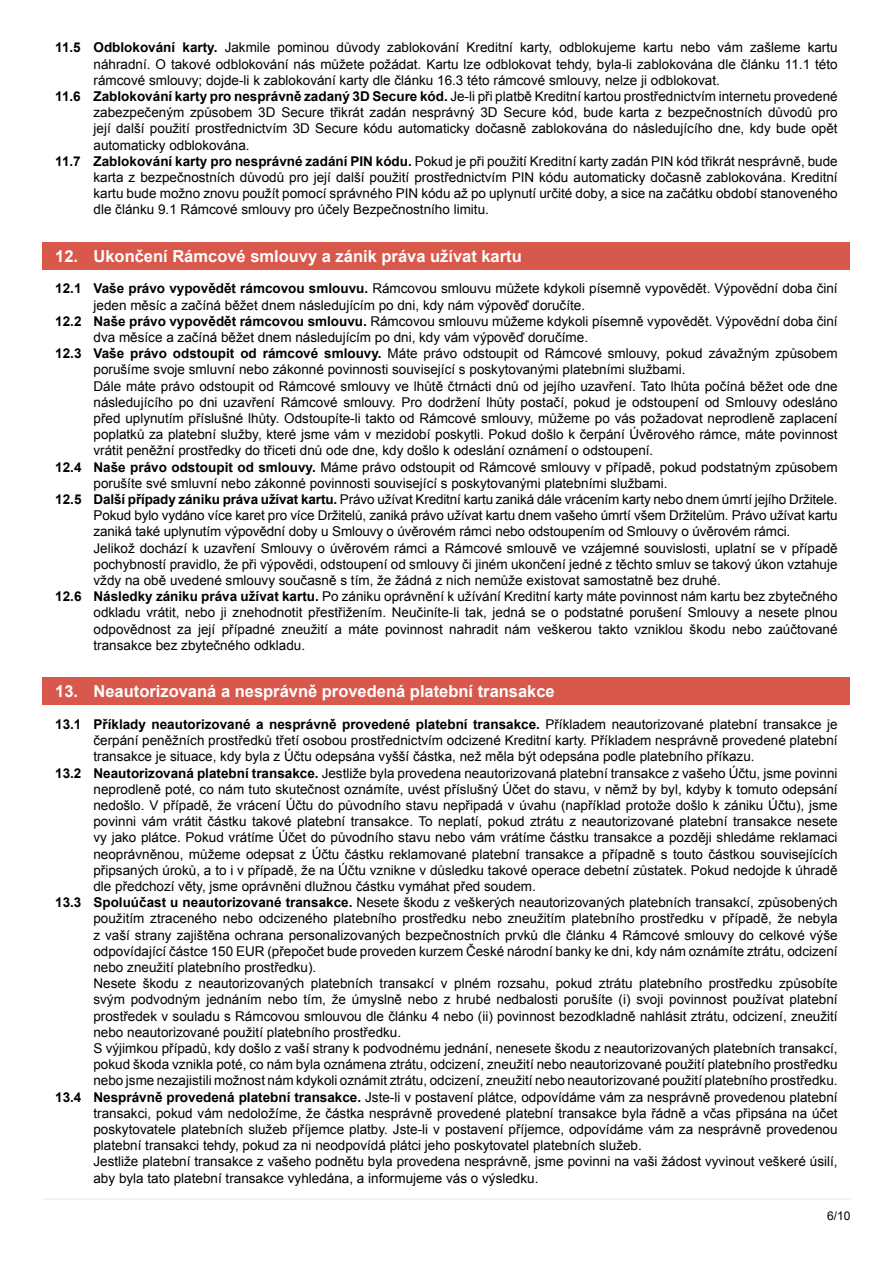
<style>
.page{position:relative;width:893px;height:1263px;background:#fff}
.page>*{position:absolute;margin:0;border:0;box-sizing:border-box;transform-origin:0 0}
.t1{font:700 16.5px "Arial";color:#fff}
.t2{font:13.5px "Arial";color:#000}
.t3{font:700 13.5px "Arial";color:#000}
.t4{font:12px "Arial";color:#000}
.s1{font-weight:700}
.s2{font-weight:400}
</style>
<div class="page">
<hr style="left:43px;top:1198px;width:807px;height:2px;background:#ededed">
<div style="left:43px;top:242px;width:807px;height:28px;background:#d8584b"></div>
<div style="left:43px;top:677px;width:807px;height:28px;background:#d8584b"></div>
<p class="t2" style="left:55px;top:39px;width:784px"><span class="s1">11.5 Odblokování karty.</span> Jakmile pominou důvody zablokování Kreditní karty, odblokujeme kartu nebo vám zašleme kartu</p>
<p class="t2" style="left:94px;top:55px;width:746px">náhradní. O takové odblokování nás můžete požádat. Kartu lze odblokovat tehdy, byla-li zablokována dle článku 11.1 této</p>
<p class="t2" style="left:94px;top:71px;width:628px">rámcové smlouvy; dojde-li k zablokování karty dle článku 16.3 této rámcové smlouvy, nelze ji odblokovat.</p>
<p class="t2" style="left:55px;top:87px;width:784px"><span class="s1">11.6 Zablokování karty pro nesprávně zadaný 3D Secure kód.</span> Je-li při platbě Kreditní kartou prostřednictvím internetu provedené</p>
<p class="t2" style="left:94px;top:104px;width:746px">zabezpečeným způsobem 3D Secure třikrát zadán nesprávný 3D Secure kód, bude karta z bezpečnostních důvodů pro</p>
<p class="t2" style="left:94px;top:120px;width:746px">její další použití prostřednictvím 3D Secure kódu automaticky dočasně zablokována do následujícího dne, kdy bude opět</p>
<p class="t2" style="left:94px;top:136px;width:158px">automaticky odblokována.</p>
<p class="t2" style="left:55px;top:152px;width:784px"><span class="s1">11.7 Zablokování karty pro nesprávné zadání PIN kódu.</span> Pokud je při použití Kreditní karty zadán PIN kód třikrát nesprávně, bude</p>
<p class="t2" style="left:94px;top:168px;width:746px">karta z bezpečnostních důvodů pro její další použití prostřednictvím PIN kódu automaticky dočasně zablokována. Kreditní</p>
<p class="t2" style="left:94px;top:185px;width:746px">kartu bude možno znovu použít pomocí správného PIN kódu až po uplynutí určité doby, a sice na začátku období stanoveného</p>
<p class="t2" style="left:94px;top:201px;width:397px">dle článku 9.1 Rámcové smlouvy pro účely Bezpečnostního limitu.</p>
<p class="t1" style="left:55px;top:245px;width:468px">12. Ukončení Rámcové smlouvy a zánik práva užívat kartu</p>
<p class="t2" style="left:55px;top:280px;width:784px"><span class="s1">12.1 Vaše právo vypovědět rámcovou smlouvu.</span> Rámcovou smlouvu můžete kdykoli písemně vypovědět. Výpovědní doba činí</p>
<p class="t2" style="left:94px;top:296px;width:493px">jeden měsíc a začíná běžet dnem následujícím po dni, kdy nám výpověď doručíte.</p>
<p class="t2" style="left:55px;top:312px;width:784px"><span class="s1">12.2 Naše právo vypovědět rámcovou smlouvu.</span> Rámcovou smlouvu můžeme kdykoli písemně vypovědět. Výpovědní doba činí</p>
<p class="t2" style="left:94px;top:328px;width:496px">dva měsíce a začíná běžet dnem následujícím po dni, kdy vám výpověď doručíme.</p>
<p class="t2" style="left:55px;top:345px;width:784px"><span class="s1">12.3 Vaše právo odstoupit od rámcové smlouvy.</span> Máte právo odstoupit od Rámcové smlouvy, pokud závažným způsobem</p>
<p class="t2" style="left:94px;top:361px;width:593px">porušíme svoje smluvní nebo zákonné povinnosti související s poskytovanými platebními službami.</p>
<p class="t2" style="left:94px;top:377px;width:746px">Dále máte právo odstoupit od Rámcové smlouvy ve lhůtě čtrnácti dnů od jejího uzavření. Tato lhůta počíná běžet ode dne</p>
<p class="t2" style="left:94px;top:393px;width:746px">následujícího po dni uzavření Rámcové smlouvy. Pro dodržení lhůty postačí, pokud je odstoupení od Smlouvy odesláno</p>
<p class="t2" style="left:94px;top:409px;width:746px">před uplynutím příslušné lhůty. Odstoupíte-li takto od Rámcové smlouvy, můžeme po vás požadovat neprodleně zaplacení</p>
<p class="t2" style="left:94px;top:426px;width:746px">poplatků za platební služby, které jsme vám v mezidobí poskytli. Pokud došlo k čerpání Úvěrového rámce, máte povinnost</p>
<p class="t2" style="left:94px;top:442px;width:561px">vrátit peněžní prostředky do třiceti dnů ode dne, kdy došlo k odeslání oznámení o odstoupení.</p>
<p class="t2" style="left:55px;top:458px;width:784px"><span class="s1">12.4 Naše právo odstoupit od smlouvy.</span> Máme právo odstoupit od Rámcové smlouvy v případě, pokud podstatným způsobem</p>
<p class="t2" style="left:94px;top:474px;width:575px">porušíte své smluvní nebo zákonné povinnosti související s poskytovanými platebními službami.</p>
<p class="t2" style="left:55px;top:490px;width:784px"><span class="s1">12.5 Další případy zániku práva užívat kartu.</span> Právo užívat Kreditní kartu zaniká dále vrácením karty nebo dnem úmrtí jejího Držitele.</p>
<p class="t2" style="left:94px;top:507px;width:746px">Pokud bylo vydáno více karet pro více Držitelů, zaniká právo užívat kartu dnem vašeho úmrtí všem Držitelům. Právo užívat kartu</p>
<p class="t2" style="left:94px;top:523px;width:698px">zaniká také uplynutím výpovědní doby u Smlouvy o úvěrovém rámci nebo odstoupením od Smlouvy o úvěrovém rámci.</p>
<p class="t2" style="left:94px;top:539px;width:746px">Jelikož dochází k uzavření Smlouvy o úvěrovém rámci a Rámcové smlouvě ve vzájemné souvislosti, uplatní se v případě</p>
<p class="t2" style="left:94px;top:555px;width:746px">pochybností pravidlo, že při výpovědi, odstoupení od smlouvy či jiném ukončení jedné z těchto smluv se takový úkon vztahuje</p>
<p class="t2" style="left:94px;top:571px;width:629px">vždy na obě uvedené smlouvy současně s tím, že žádná z nich nemůže existovat samostatně bez druhé.</p>
<p class="t2" style="left:55px;top:588px;width:784px"><span class="s1">12.6 Následky zániku práva užívat kartu.</span> Po zániku oprávnění k užívání Kreditní karty máte povinnost nám kartu bez zbytečného</p>
<p class="t2" style="left:94px;top:604px;width:746px">odkladu vrátit, nebo ji znehodnotit přestřižením. Neučiníte-li tak, jedná se o podstatné porušení Smlouvy a nesete plnou</p>
<p class="t2" style="left:93px;top:620px;width:746px">odpovědnost za její případné zneužití a máte povinnost nahradit nám veškerou takto vzniklou škodu nebo zaúčtované</p>
<p class="t2" style="left:93px;top:636px;width:213px">transakce bez zbytečného odkladu.</p>
<p class="t1" style="left:55px;top:680px;width:501px">13. Neautorizovaná a nesprávně provedená platební transakce</p>
<p class="t3" style="left:55px;top:715px;width:784px">13.1 Příklady neautorizované a nesprávně provedené platební transakce. <span class="s2">Příkladem neautorizované platební transakce je</span></p>
<p class="t2" style="left:93px;top:732px;width:746px">čerpání peněžních prostředků třetí osobou prostřednictvím odcizené Kreditní karty. Příkladem nesprávně provedené platební</p>
<p class="t2" style="left:93px;top:748px;width:663px">transakce je situace, kdy byla z Účtu odepsána vyšší částka, než měla být odepsána podle platebního příkazu.</p>
<p class="t2" style="left:55px;top:764px;width:784px"><span class="s1">13.2 Neautorizovaná platební transakce.</span> Jestliže byla provedena neautorizovaná platební transakce z vašeho Účtu, jsme povinni</p>
<p class="t2" style="left:93px;top:780px;width:746px">neprodleně poté, co nám tuto skutečnost oznámíte, uvést příslušný Účet do stavu, v němž by byl, kdyby k tomuto odepsání</p>
<p class="t2" style="left:93px;top:796px;width:746px">nedošlo. V případě, že vrácení Účtu do původního stavu nepřipadá v úvahu (například protože došlo k zániku Účtu), jsme</p>
<p class="t2" style="left:93px;top:813px;width:746px">povinni vám vrátit částku takové platební transakce. To neplatí, pokud ztrátu z neautorizované platební transakce nesete</p>
<p class="t2" style="left:93px;top:829px;width:746px">vy jako plátce. Pokud vrátíme Účet do původního stavu nebo vám vrátíme částku transakce a později shledáme reklamaci</p>
<p class="t2" style="left:93px;top:845px;width:746px">neoprávněnou, můžeme odepsat z Účtu částku reklamované platební transakce a případně s touto částkou souvisejících</p>
<p class="t2" style="left:93px;top:861px;width:746px">připsaných úroků, a to i v případě, že na Účtu vznikne v důsledku takové operace debetní zůstatek. Pokud nedojde k úhradě</p>
<p class="t2" style="left:93px;top:877px;width:444px">dle předchozí věty, jsme oprávněni dlužnou částku vymáhat před soudem.</p>
<p class="t2" style="left:55px;top:894px;width:784px"><span class="s1">13.3 Spoluúčast u neautorizované transakce.</span> Nesete škodu z veškerých neautorizovaných platebních transakcí, způsobených</p>
<p class="t2" style="left:93px;top:910px;width:746px">použitím ztraceného nebo odcizeného platebního prostředku nebo zneužitím platebního prostředku v případě, že nebyla</p>
<p class="t2" style="left:93px;top:926px;width:746px">z vaší strany zajištěna ochrana personalizovaných bezpečnostních prvků dle článku 4 Rámcové smlouvy do celkové výše</p>
<p class="t2" style="left:93px;top:942px;width:746px">odpovídající částce 150 EUR (přepočet bude proveden kurzem České národní banky ke dni, kdy nám oznámíte ztrátu, odcizení</p>
<p class="t2" style="left:93px;top:958px;width:224px">nebo zneužití platebního prostředku).</p>
<p class="t2" style="left:93px;top:975px;width:746px">Nesete škodu z neautorizovaných platebních transakcí v plném rozsahu, pokud ztrátu platebního prostředku způsobíte</p>
<p class="t2" style="left:93px;top:991px;width:746px">svým podvodným jednáním nebo tím, že úmyslně nebo z hrubé nedbalosti porušíte (i) svoji povinnost používat platební</p>
<p class="t2" style="left:93px;top:1007px;width:746px">prostředek v souladu s Rámcovou smlouvou dle článku 4 nebo (ii) povinnost bezodkladně nahlásit ztrátu, odcizení, zneužití</p>
<p class="t2" style="left:93px;top:1023px;width:309px">nebo neautorizované použití platebního prostředku.</p>
<p class="t2" style="left:93px;top:1039px;width:746px">S výjimkou případů, kdy došlo z vaší strany k podvodnému jednání, nenesete škodu z neautorizovaných platebních transakcí,</p>
<p class="t2" style="left:93px;top:1056px;width:746px">pokud škoda vznikla poté, co nám byla oznámena ztrátu, odcizení, zneužití nebo neautorizované použití platebního prostředku</p>
<p class="t2" style="left:93px;top:1072px;width:746px">nebo jsme nezajistili možnost nám kdykoli oznámit ztrátu, odcizení, zneužití nebo neautorizované použití platebního prostředku.</p>
<p class="t2" style="left:55px;top:1088px;width:784px"><span class="s1">13.4 Nesprávně provedená platební transakce.</span> Jste-li v postavení plátce, odpovídáme vám za nesprávně provedenou platební</p>
<p class="t2" style="left:93px;top:1104px;width:746px">transakci, pokud vám nedoložíme, že částka nesprávně provedené platební transakce byla řádně a včas připsána na účet</p>
<p class="t2" style="left:93px;top:1120px;width:746px">poskytovatele platebních služeb příjemce platby. Jste-li v postavení příjemce, odpovídáme vám za nesprávně provedenou</p>
<p class="t2" style="left:93px;top:1137px;width:550px">platební transakci tehdy, pokud za ni neodpovídá plátci jeho poskytovatel platebních služeb.</p>
<p class="t2" style="left:93px;top:1153px;width:746px">Jestliže platební transakce z vašeho podnětu byla provedena nesprávně, jsme povinni na vaši žádost vyvinout veškeré úsilí,</p>
<p class="t2" style="left:93px;top:1169px;width:446px">aby byla tato platební transakce vyhledána, a informujeme vás o výsledku.</p>
<p class="t4" style="left:827px;top:1208px;width:25px">6/10</p>
</div>
